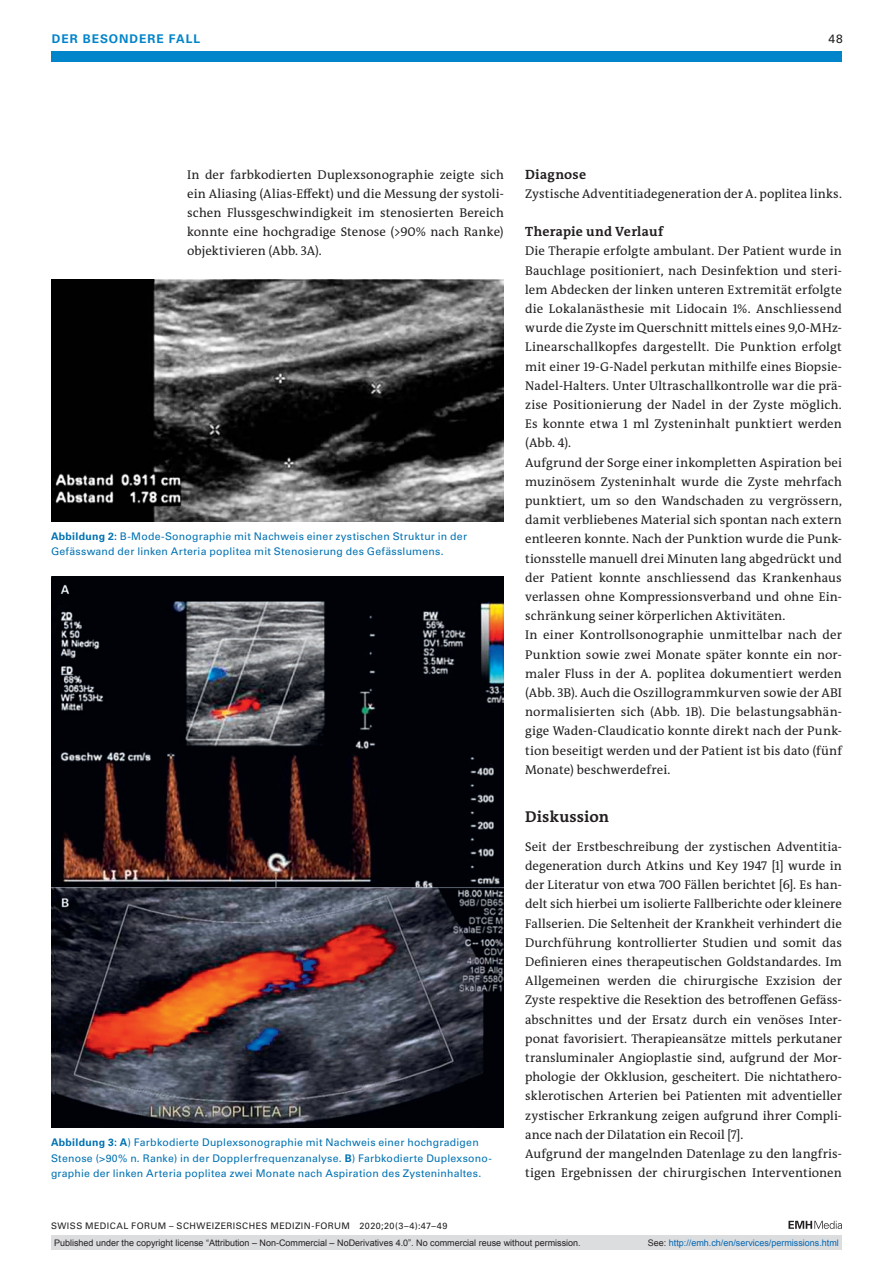
<style>
.page{position:relative;width:893px;height:1263px;background:#fff}
.page>*{position:absolute;margin:0;border:0;box-sizing:border-box;transform-origin:0 0}
.t1{font:700 15.75px "The Antiqua B W7";letter-spacing:.01em;color:#231f20}
.t2{font:700 13.5px "The Antiqua B W7";letter-spacing:.02em;color:#231f20}
.t3{font:12.75px/19.2px "The Antiqua B W5 Plain";letter-spacing:.005em;color:#231f20}
.t4{font:700 12px "Univers LT Std";color:#0084ca}
.t5{font:12px "Univers LT Std";color:#231f20}
.t6{font:10.5px/15.8px "Univers LT Std";letter-spacing:.02em;color:#0072b2}
.t7{font:9px "Arial";color:#231f20}
.t8{font:9px "Univers LT Std";letter-spacing:.05em;color:#231f20}
.t9{font:9px "Arial";color:#0166b3}
.s1{font-weight:700}
.s2{color:#231f20}
</style>
<div class="page">
<div style="left:51px;top:51px;width:791px;height:11px;background:#0084ca"></div>
<svg style="left:788px;top:1221px;width:54px;height:8px"></svg>
<img style="left:51px;top:279px;width:453px;height:242px">
<img style="left:51px;top:577px;width:453px;height:550px">
<div style="left:51px;top:1235px;width:791px;height:15px;background:#dcdddf"></div>
<p class="t4" style="left:52px;top:31px;width:41px">DER BESONDERE</p>
<p class="t4" style="left:169px;top:31px;width:25px">FALL</p>
<p class="t5" style="left:829px;top:31px;width:16px">48</p>
<p class="t3" style="left:187px;top:165px;width:318px;text-align:justify">In der farbkodierten Duplexsonographie zeigte sich ein Aliasing (Alias-Effekt) und die Messung der systoli&shy;schen Flussgeschwindigkeit im stenosierten Bereich konnte eine hochgradige Stenose (&gt;90% nach Ranke) objektivieren (Abb. 3A).</p>
<p class="t2" style="left:525px;top:165px;width:62px">Diagnose</p>
<p class="t3" style="left:525px;top:184px;width:318px">Zystische Adventitiadegeneration der A. poplitea links.</p>
<p class="t2" style="left:525px;top:223px;width:139px">Therapie und Verlauf</p>
<p class="t3" style="left:525px;top:242px;width:318px">Die Therapie erfolgte ambulant. Der Patient wurde in Bauchlage positioniert, nach Desinfektion und steri&shy;lem Abdecken der linken unteren Extremität erfolgte die Lokalanästhesie mit Lidocain 1%. Anschliessend wurde die Zyste im Querschnitt mittels eines 9,0-MHz-Linearschallkopfes dargestellt. Die Punktion erfolgt mit einer 19-G-Nadel perkutan mithilfe eines Biopsie-Nadel-Halters. Unter Ultraschallkontrolle war die prä&shy;zise Positionierung der Nadel in der Zyste möglich.<br>Es konnte etwa 1 ml Zysteninhalt punktiert werden (Abb. 4).<br>Aufgrund der Sorge einer inkompletten Aspiration bei muzinösem Zysteninhalt wurde die Zyste mehrfach punktiert, um so den Wandschaden zu vergrössern, damit verbliebenes Material sich spontan nach extern entleeren konnte. Nach der Punktion wurde die Punk&shy;tionsstelle manuell drei Minuten lang abgedrückt und der Patient konnte anschliessend das Krankenhaus verlassen ohne Kompressionsverband und ohne Ein&shy;schränkung seiner körperlichen Aktivitäten.<br>In einer Kontrollsonographie unmittelbar nach der Punktion sowie zwei Monate später konnte ein nor&shy;maler Fluss in der A. poplitea dokumentiert werden (Abb. 3B). Auch die Oszillogrammkurven sowie der ABI normalisierten sich (Abb. 1B). Die belastungsabhän&shy;gige Waden-Claudicatio konnte direkt nach der Punk&shy;tion beseitigt werden und der Patient ist bis dato (fünf Monate) beschwerdefrei.</p>
<p class="t1" style="left:525px;top:806px;width:86px">Diskussion</p>
<p class="t3" style="left:525px;top:837px;width:318px">Seit der Erstbeschreibung der zystischen Adventitia&shy;degeneration durch Atkins und Key 1947 [1] wurde in der Literatur von etwa 700 Fällen berichtet [6]. Es han&shy;delt sich hierbei um isolierte Fallberichte oder kleinere Fallserien. Die Seltenheit der Krankheit verhindert die Durchführung kontrollierter Studien und somit das Definieren eines therapeutischen Goldstandardes. Im Allgemeinen werden die chirurgische Exzision der Zyste respektive die Resektion des betroffenen Gefäss&shy;abschnittes und der Ersatz durch ein venöses Inter&shy;ponat favorisiert. Therapieansätze mittels perkutaner transluminaler Angioplastie sind, aufgrund der Mor&shy;phologie der Okklusion, gescheitert. Die nichtathero&shy;sklerotischen Arterien bei Patienten mit adventieller zystischer Erkrankung zeigen aufgrund ihrer Compli&shy;ance nach der Dilatation ein Recoil [7].<br>Aufgrund der mangelnden Datenlage zu den langfris&shy;tigen Ergebnissen der chirurgischen Interventionen</p>
<p class="t6" style="left:51px;top:528px;width:418px"><span class="s1">ABBILDUNG 2:</span> B-Mode-Sonographie mit Nachweis einer zystischen Struktur in der<br>Gefässwand der linken Arteria poplitea mit Stenosierung des Gefässlumens.</p>
<p class="t6" style="left:51px;top:1134px;width:442px"><span class="s1">ABBILDUNG 3: A</span>) Farbkodierte Duplexsonographie mit Nachweis einer hochgradigen<br>Stenose (&gt;90% n. Ranke) in der Dopplerfrequenzanalyse. <span class="s1">B</span>) Farbkodierte Duplexsono&shy;graphie der linken Arteria poplitea zwei Monate nach Aspiration des Zysteninhaltes.</p>
<p class="t8" style="left:51px;top:1220px;width:398px">SWISS MEDICAL FORUM – SCHWEIZERISCHES MEDIZIN-FORUM 2020;20(3–4):47–49</p>
<p class="t7" style="left:54px;top:1237px;width:528px">Published under the copyright license “Attribution – Non-Commercial – NoDerivatives 4.0”. No commercial reuse without permission.</p>
<p class="t9" style="left:648px;top:1237px;width:193px"><span class="s2">See:</span> http://emh.ch/en/services/permissions.html</p>
</div>
